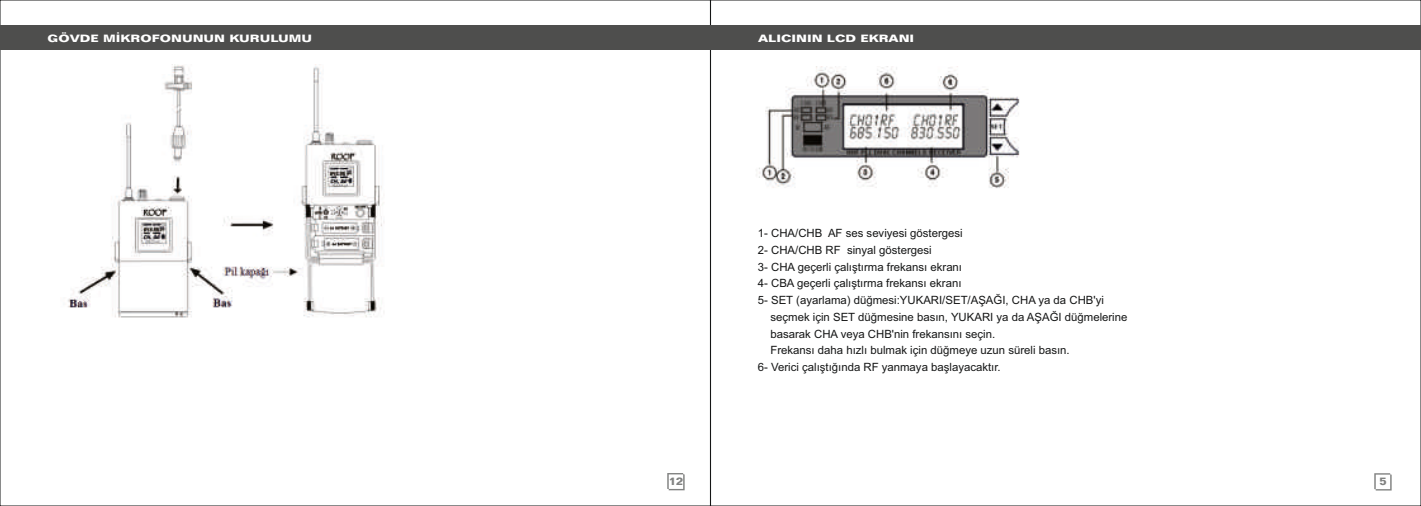
<style>
.page{position:relative;width:1421px;height:506px;background:#fff}
.page>*{position:absolute;margin:0;border:0;box-sizing:border-box;transform-origin:0 0}
.t1{font:11.38px "Arial";color:#151616}
.t2{font:700 11.03px "Folio BT";color:#818281}
.t3{font:700 10.33px "Folio BT";color:#fff;scale:1.24 1}
</style>
<div class="page">
<svg style="left:1374px;top:473px;width:17px;height:18px"></svg>
<div style="left:710px;top:26px;width:710px;height:24px;background:#4e4e4d"></div>
<svg style="left:667px;top:473px;width:17px;height:17px"></svg>
<div style="left:0;top:26px;width:710px;height:24px;background:#4e4e4d"></div>
<img style="left:68px;top:65px;width:316px;height:253px">
<img style="left:756px;top:67px;width:264px;height:121px">
<p class="t3" style="left:48px;top:35px;width:215px">GÖVDE MİKROFONUNUN KURULUMU</p>
<p class="t2" style="left:669px;top:477px;width:16px">12</p>
<p class="t3" style="left:758px;top:35px;width:127px">ALICININ LCD EKRANI</p>
<p class="t1" style="left:757px;top:229px;width:206px">1- CHA/CHB AF ses seviyesi göstergesi</p>
<p class="t1" style="left:757px;top:246px;width:175px">2- CHA/CHB RF sinyal göstergesi</p>
<p class="t1" style="left:757px;top:262px;width:206px">3- CHA geçerli çalıştırma frekansı ekranı</p>
<p class="t1" style="left:757px;top:279px;width:205px">4- CBA geçerli çalıştırma frekansı ekranı</p>
<p class="t1" style="left:757px;top:296px;width:347px">5- SET (ayarlama) düğmesi:YUKARI/SET/AŞAĞI, CHA ya da CHB'yi</p>
<p class="t1" style="left:770px;top:313px;width:358px">seçmek için SET düğmesine basın, YUKARI ya da AŞAĞI düğmelerine</p>
<p class="t1" style="left:770px;top:329px;width:226px">basarak CHA veya CHB'nin frekansını seçin.</p>
<p class="t1" style="left:770px;top:346px;width:301px">Frekansı daha hızlı bulmak için düğmeye uzun süreli basın.</p>
<p class="t1" style="left:757px;top:363px;width:244px">6- Verici çalıştığında RF yanmaya başlayacaktır.</p>
<p class="t2" style="left:1379px;top:477px;width:9px">5</p>
</div>
